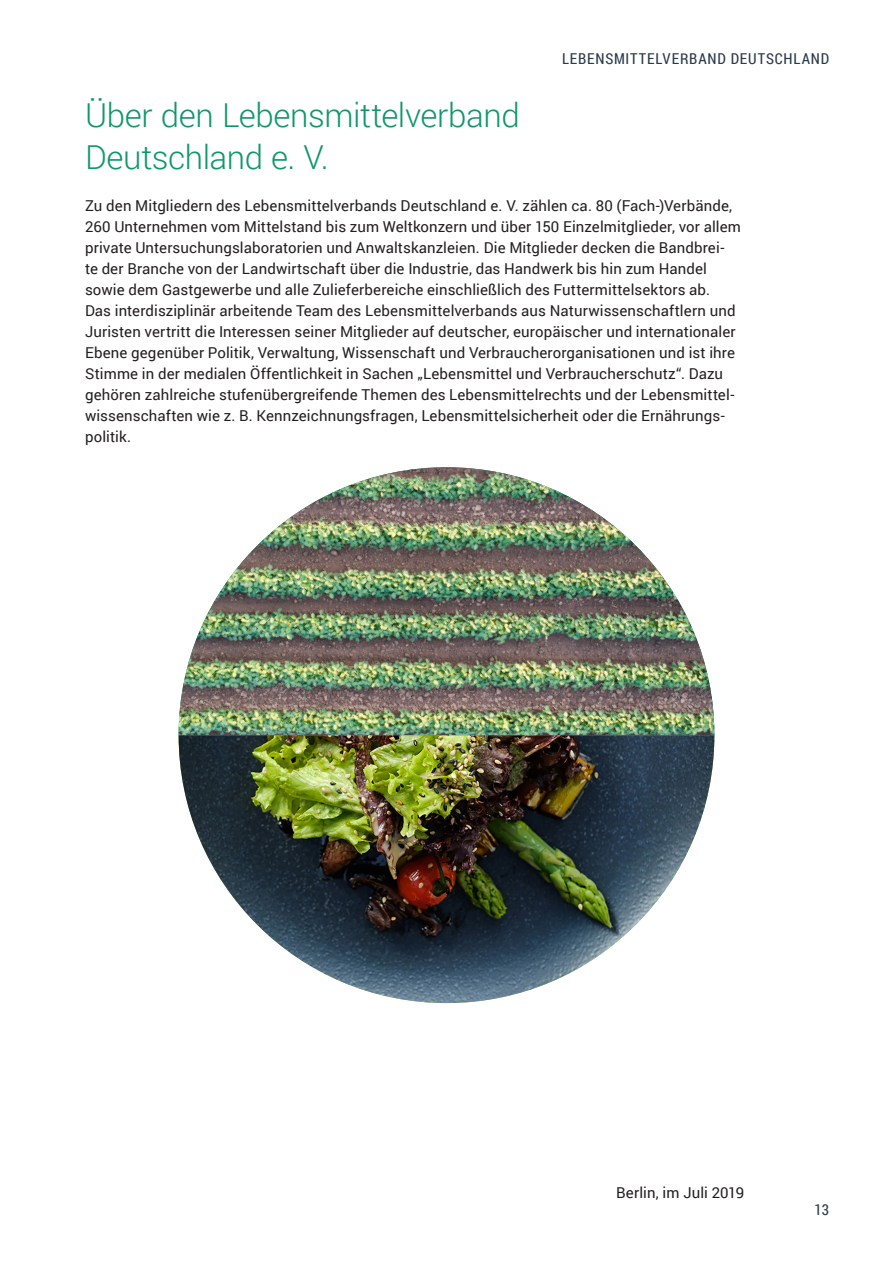
<style>
.page{position:relative;width:893px;height:1263px;background:#fff}
.page>*{position:absolute;margin:0;border:0;box-sizing:border-box;transform-origin:0 0}
.t1{font:300 33px/42px "Roboto";letter-spacing:-.01em;color:#10976c}
.t2{font:15px/21px "Roboto";letter-spacing:.01em;color:#231f20}
.t3{font:15px "Roboto Condensed";letter-spacing:.055em;color:#2c3b4b}
</style>
<div class="page">
<img style="left:179px;top:735px;width:535px;height:268px">
<img style="left:179px;top:467px;width:535px;height:268px">
<p class="t3" style="left:562px;top:48px;width:269px">LEBENSMITTELVERBAND DEUTSCHLAND</p>
<h1 class="t1" style="left:85px;top:93px;width:436px">Über den Lebensmittelverband<br>Deutschland e. V.</h1>
<p class="t2" style="left:85px;top:194px;width:657px">Zu den Mitgliedern des Lebensmittelverbands Deutschland e. V. zählen ca. 80 (Fach-)Verbände, 260 Unternehmen vom Mittelstand bis zum Weltkonzern und über 150 Einzelmitglieder, vor allem private Untersuchungslaboratorien und Anwaltskanzleien. Die Mitglieder decken die Bandbrei&shy;te der Branche von der Landwirtschaft über die Industrie, das Handwerk bis hin zum Handel sowie dem Gastgewerbe und alle Zulieferbereiche einschließlich des Futtermittelsektors ab.<br>Das interdisziplinär arbeitende Team des Lebensmittelverbands aus Naturwissenschaftlern und Juristen vertritt die Interessen seiner Mitglieder auf deutscher, europäischer und internationaler Ebene gegenüber Politik, Verwaltung, Wissenschaft und Verbraucherorganisationen und ist ihre Stimme in der medialen Öffentlichkeit in Sachen „Lebensmittel und Verbraucherschutz“. Dazu gehören zahlreiche stufenübergreifende Themen des Lebensmittelrechts und der Lebensmittel&shy;wissenschaften wie z. B. Kennzeichnungsfragen, Lebensmittelsicherheit oder die Ernährungs&shy;politik.</p>
<p class="t2" style="left:616px;top:1181px;width:129px">Berlin, im Juli 2019</p>
<p class="t3" style="left:815px;top:1199px;width:16px">13</p>
</div>
